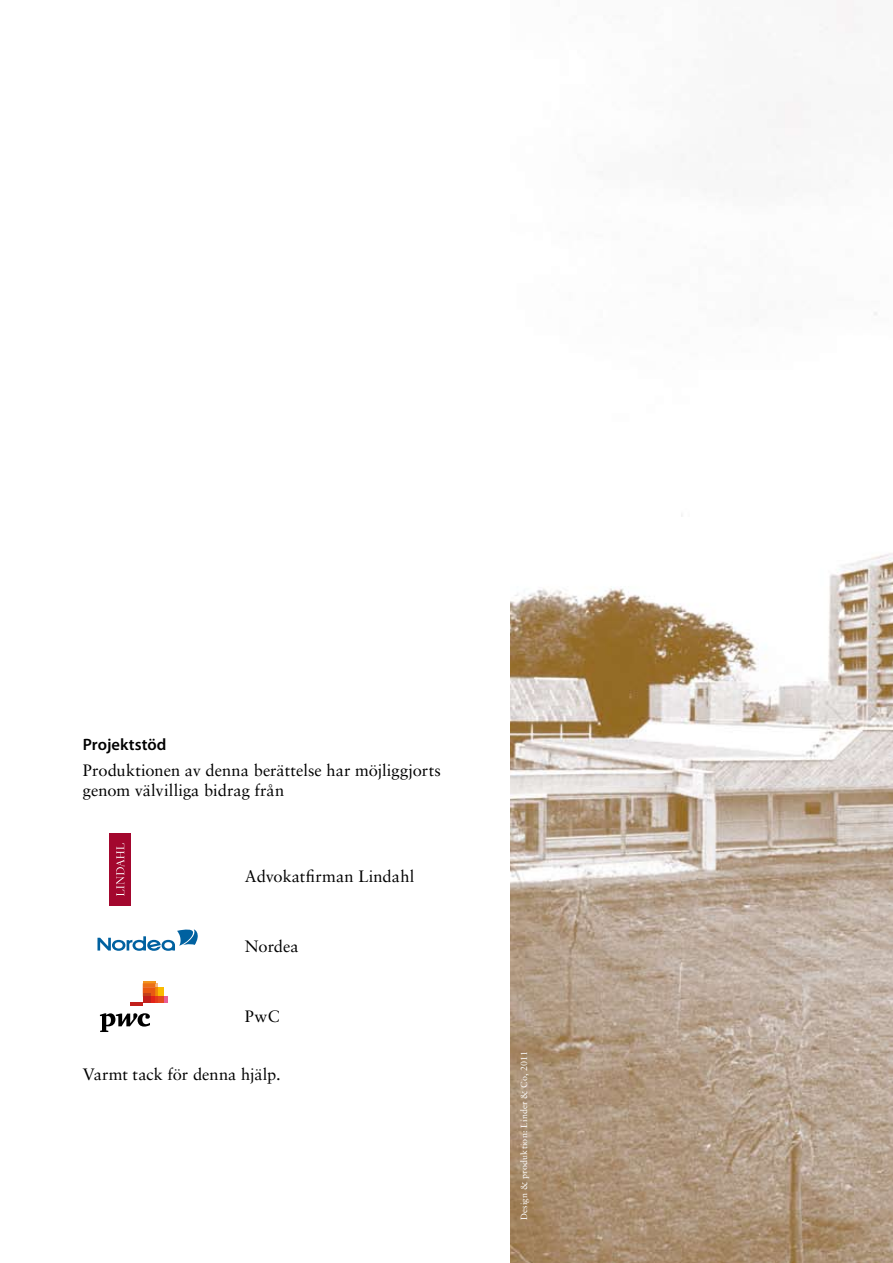
<style>
.page{position:relative;width:893px;height:1263px;background:#fff}
.page>*{position:absolute;margin:0;border:0;box-sizing:border-box;transform-origin:0 0}
.t1{font:16.5px/19.5px "Sabon";color:#000}
.t2{font:600 16.5px "Myriad Pro";color:#000}
.t3{font:9px "Sabon";letter-spacing:.025em;color:#fff}
</style>
<div class="page">
<img style="left:510px;top:0;width:383px;height:1263px">
<svg style="left:100px;top:1013px;width:50px;height:19px"></svg>
<svg style="left:164px;top:996px;width:3px;height:7px"></svg>
<div style="left:158px;top:987px;width:6px;height:9px;background:#fabb00"></div>
<div style="left:158px;top:996px;width:6px;height:7px;background:#e6491e"></div>
<svg style="left:130px;top:981px;width:28px;height:25px"></svg>
<div style="left:109px;top:833px;width:22px;height:73px;background:#a3072e"></div>
<svg style="left:116px;top:843px;width:8px;height:53px"></svg>
<svg style="left:97px;top:929px;width:101px;height:22px"></svg>
<p class="t2" style="left:83px;top:734px;width:85px">Projektstöd</p>
<p class="t1" style="left:83px;top:760px;width:359px">Produktionen av denna berättelse har möjliggjorts genom välvilliga bidrag från</p>
<p class="t1" style="left:245px;top:866px;width:171px">Advokatfirman Lindahl</p>
<p class="t1" style="left:245px;top:936px;width:55px">Nordea</p>
<p class="t1" style="left:245px;top:1006px;width:36px">PwC</p>
<p class="t1" style="left:83px;top:1064px;width:199px">Varmt tack för denna hjälp.</p>
<p class="t3" style="left:519px;top:1220px;width:171px;rotate:-90deg">Design &amp; produktion: Linder &amp; Co, 2011</p>
</div>
